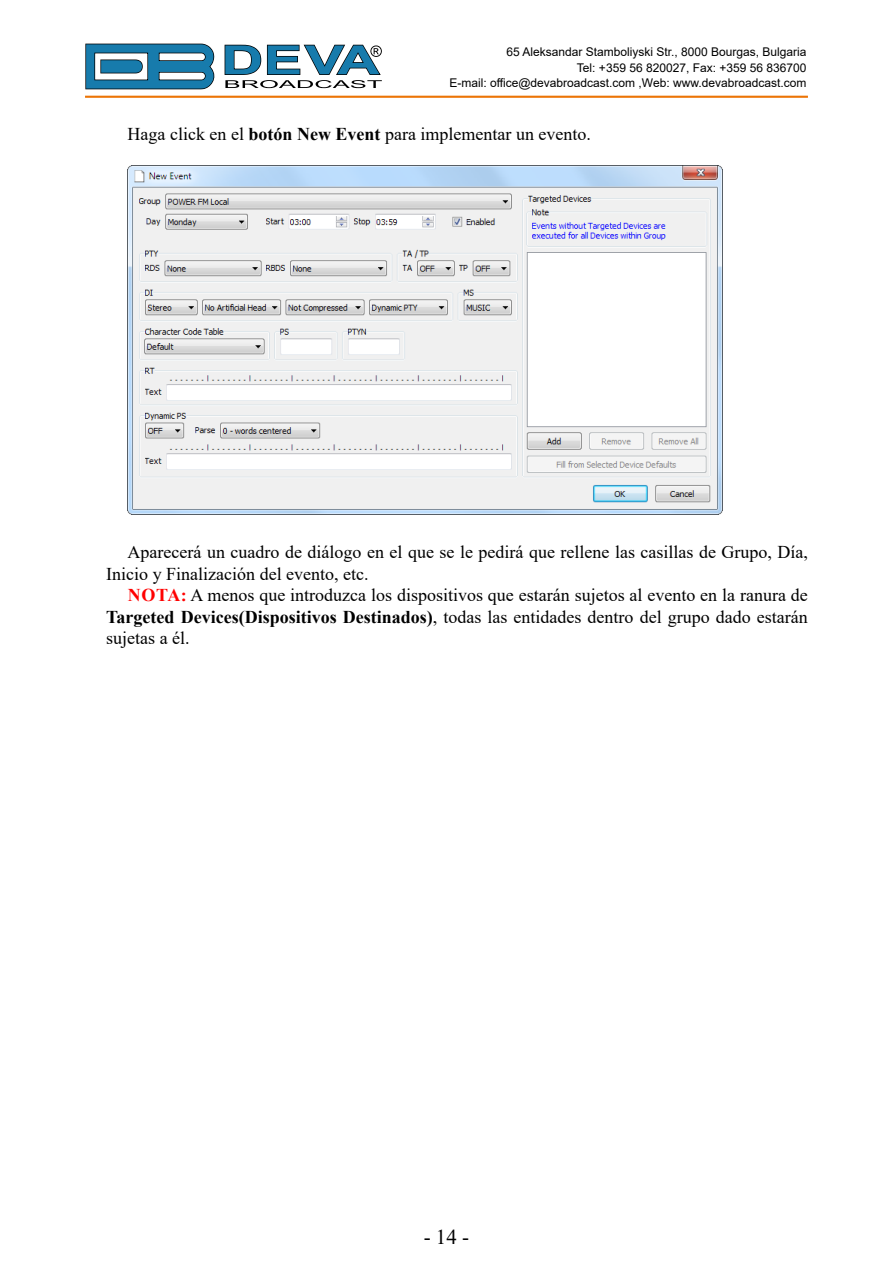
<style>
.page{position:relative;width:893px;height:1263px;background:#fff}
.page>*{position:absolute;margin:0;border:0;box-sizing:border-box;transform-origin:0 0}
.t1{font:21px "Times New Roman";color:#000}
.t2{font:18px/21.6px "Times New Roman";color:#000}
.t3{font:12px/16.5px "Arial";color:#000;text-align:right}
.s1{font-weight:700}
.s2{font-weight:700;color:#f00}
</style>
<div class="page">
<svg style="left:85px;top:43px;width:130px;height:47px"></svg>
<svg style="left:224px;top:44px;width:158px;height:44px"></svg>
<hr style="left:85px;top:96px;width:723px;height:2px;background:#ec7405">
<img style="left:128px;top:165px;width:594px;height:350px">
<p class="t3" style="left:506px;top:43px;width:302px">65 Aleksandar Stamboliyski Str., 8000 Bourgas, Bulgaria<br>Tel: +359 56 820027, Fax: +359 56 836700</p>
<p class="t3" style="left:449px;top:74px;width:359px">E-mail: office@devabroadcast.com ,Web: www.devabroadcast.com</p>
<p class="t2" style="left:128px;top:123px;width:465px">Haga click en el <span class="s1">botón New Event</span> para implementar un evento.</p>
<p class="t2" style="left:106px;top:541px;width:703px;text-indent:21px">Aparecerá un cuadro de diálogo en el que se le pedirá que rellene las casillas de Grupo, Día,<br>Inicio y Finalización del evento, etc.</p>
<p class="t2" style="left:106px;top:584px;width:703px;text-align:justify;text-indent:22px"><span class="s2">NOTA:</span> A menos que introduzca los dispositivos que estarán sujetos al evento en la ranura de <span class="s1">Targeted Devices(Dispositivos Destinados)</span>, todas las entidades dentro del grupo dado estarán sujetas a él.</p>
<p class="t1" style="left:424px;top:1222px;width:47px">- 14 -</p>
</div>
